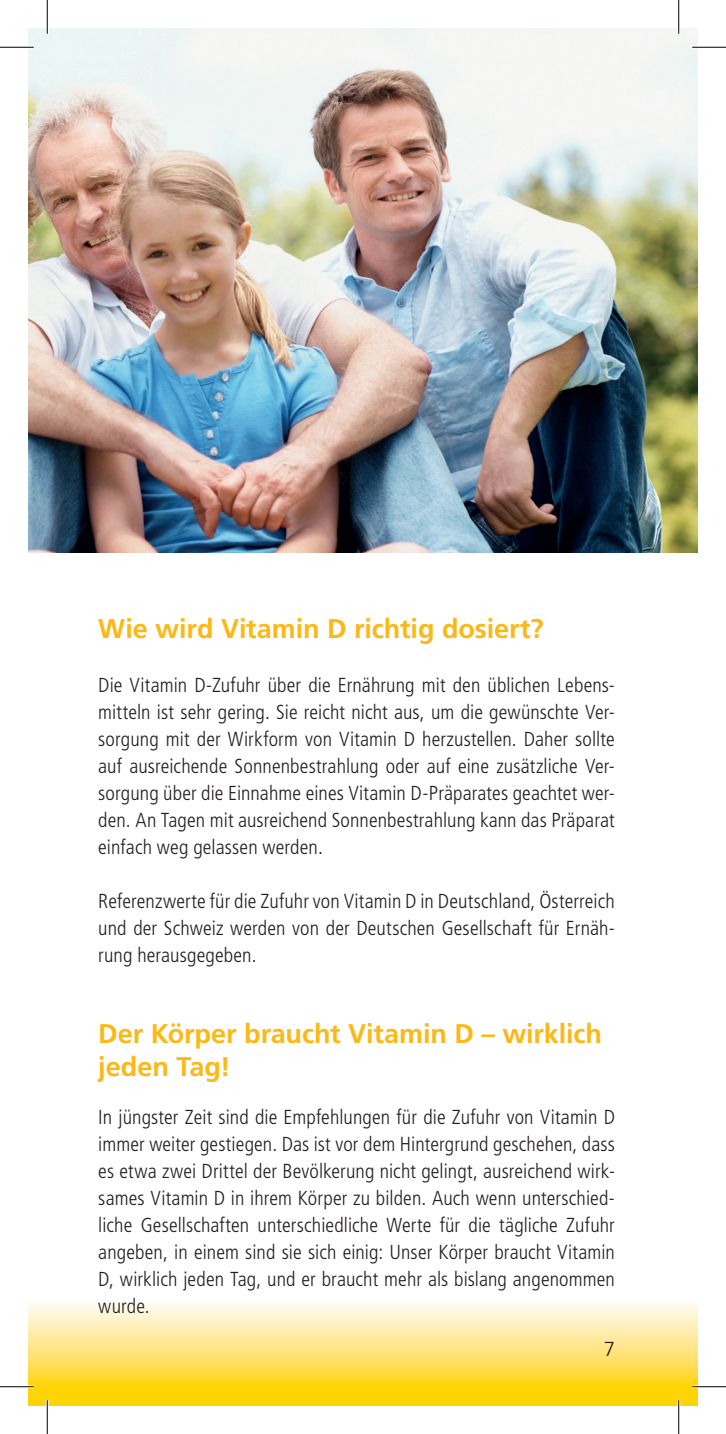
<style>
.page{position:relative;width:726px;height:1434px;background:#fff}
.page>*{position:absolute;margin:0;border:0;box-sizing:border-box;transform-origin:0 0}
.t1{font:700 27px/32.4px "Frutiger LT Std";letter-spacing:-.005em;color:#fcb814}
.t2{font:300 condensed 20.25px/27px "Frutiger LT Std";letter-spacing:.005em;color:#231f20;text-align:justify}
.t3{font:300 20.25px "Frutiger LT Std";color:#231f20}
</style>
<div class="page">
<svg style="left:28px;top:1303px;width:670px;height:84px;background:#fee788"></svg>
<div style="left:28px;top:1387px;width:670px;height:19px;background:#fed503"></div>
<img style="left:28px;top:28px;width:670px;height:524px">
<hr style="left:0;top:46px;width:34px;height:3px;background:#fff">
<hr style="left:692px;top:46px;width:34px;height:3px;background:#fff">
<hr style="left:0;top:1385px;width:34px;height:3px;background:#fff">
<hr style="left:692px;top:1385px;width:34px;height:3px;background:#fff">
<hr style="left:46px;top:0;width:3px;height:34px;background:#fff">
<hr style="left:46px;top:1400px;width:3px;height:34px;background:#fff">
<hr style="left:677px;top:0;width:3px;height:34px;background:#fff">
<hr style="left:677px;top:1400px;width:3px;height:34px;background:#fff">
<hr style="left:0;top:47px;width:34px;height:1px;background:#000">
<hr style="left:692px;top:47px;width:34px;height:1px;background:#000">
<hr style="left:0;top:1386px;width:34px;height:1px;background:#000">
<hr style="left:692px;top:1386px;width:34px;height:1px;background:#000">
<hr style="left:47px;top:0;width:1px;height:34px;background:#000">
<hr style="left:47px;top:1400px;width:1px;height:34px;background:#000">
<hr style="left:678px;top:0;width:1px;height:34px;background:#000">
<hr style="left:678px;top:1400px;width:1px;height:34px;background:#000">
<h1 class="t1" style="left:98px;top:613px;width:447px">Wie wird Vitamin D richtig dosiert?</h1>
<p class="t2" style="left:98px;top:672px;width:518px">Die Vitamin D-Zufuhr über die Ernährung mit den üblichen Lebens&shy;mitteln ist sehr gering. Sie reicht nicht aus, um die gewünschte Ver&shy;sorgung mit der Wirkform von Vitamin D herzustellen. Daher sollte auf ausreichende Sonnenbestrahlung oder auf eine zusätzliche Ver&shy;sorgung über die Einnahme eines Vitamin D-Präparates geachtet wer&shy;den. An Tagen mit ausreichend Sonnenbestrahlung kann das Präparat einfach weg gelassen werden.</p>
<p class="t2" style="left:98px;top:888px;width:518px">Referenzwerte für die Zufuhr von Vitamin D in Deutschland, Österreich und der Schweiz werden von der Deutschen Gesellschaft für Ernäh&shy;rung herausgegeben.</p>
<h1 class="t1" style="left:98px;top:1018px;width:505px">Der Körper braucht Vitamin D – wirklich jeden Tag!</h1>
<p class="t2" style="left:98px;top:1104px;width:518px">In jüngster Zeit sind die Empfehlungen für die Zufuhr von Vitamin D immer weiter gestiegen. Das ist vor dem Hintergrund geschehen, dass es etwa zwei Drittel der Bevölkerung nicht gelingt, ausreichend wirk&shy;sames Vitamin D in ihrem Körper zu bilden. Auch wenn unterschied&shy;liche Gesellschaften unterschiedliche Werte für die tägliche Zufuhr angeben, in einem sind sie sich einig: Unser Körper braucht Vitamin D, wirklich jeden Tag, und er braucht mehr als bislang angenommen wurde.</p>
<p class="t3" style="left:604px;top:1337px;width:13px">7</p>
</div>
